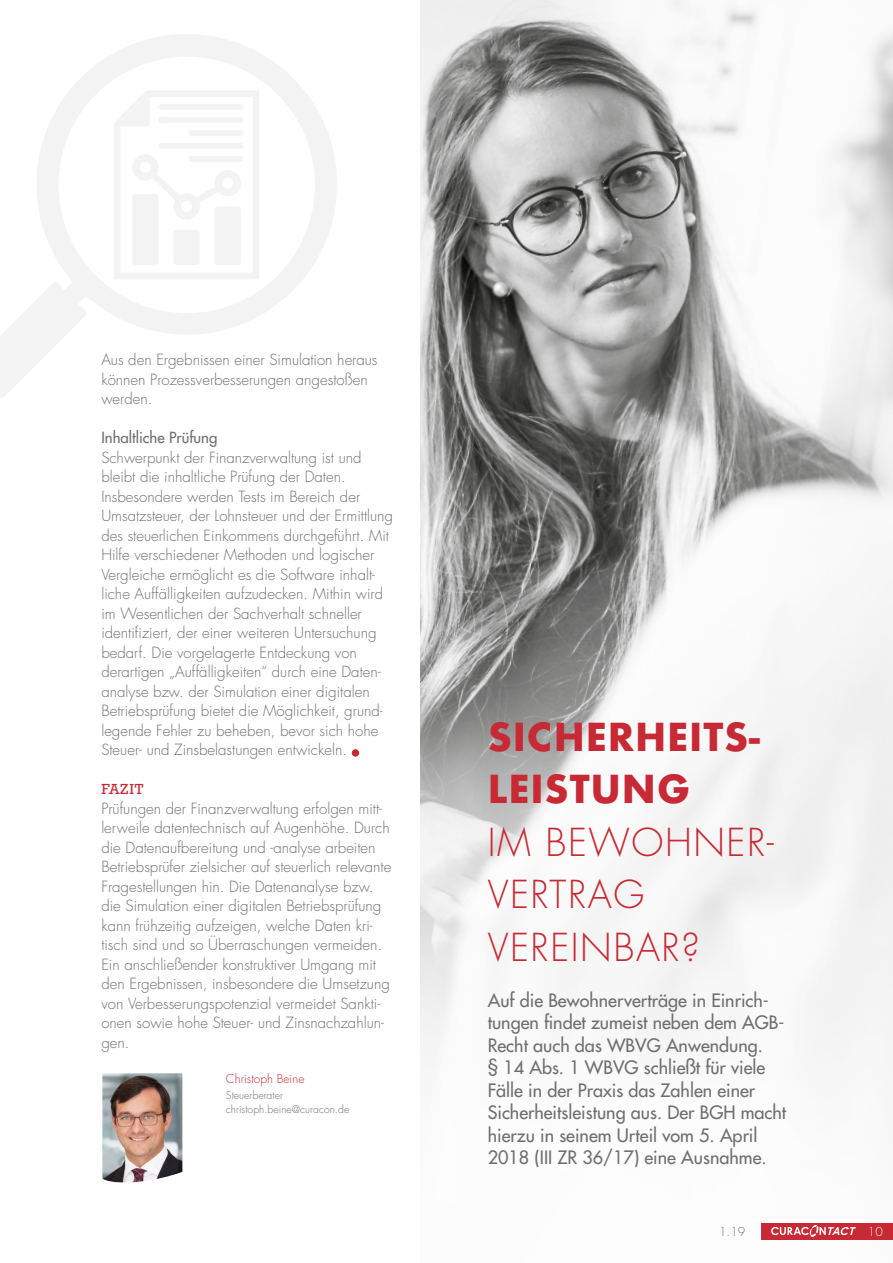
<style>
.page{position:relative;width:893px;height:1263px;background:#fff}
.page>*{position:absolute;margin:0;border:0;box-sizing:border-box;transform-origin:0 0}
.t1{font:300 37.5px/52.5px "Futura";letter-spacing:.04em;color:#c72a34}
.t2{font:700 37.5px/52.5px "Futura";letter-spacing:.02em;color:#c72a34}
.t3{font:18px/22.5px "Futura";color:#706f6f}
.t4{font:300 15px/19.5px "Futura";color:#706f6f}
.t5{font:15px "Futura";color:#706f6f}
.t6{font:15px "Rockwell";letter-spacing:.05em;color:#c72a34}
.t7{font:300 12px "Futura";color:#c72a34}
.t8{font:300 12px "Futura";color:#706f6f}
.t9{font:300 12px "Futura";color:#fff}
.t10{font:300 10.5px/13.5px "Futura";color:#706f6f}
</style>
<div class="page">
<img style="left:421px;top:0;width:472px;height:1240px">
<div style="left:761px;top:1223px;width:132px;height:16px;background:#c72a34"></div>
<svg style="left:771px;top:1225px;width:85px;height:12px"></svg>
<svg style="left:0;top:34px;width:337px;height:364px"></svg>
<div style="left:352px;top:749px;width:7px;height:8px;background:#c72a34;border-radius:50%"></div>
<img style="left:102px;top:1073px;width:80px;height:110px">
<p class="t4" style="left:101px;top:350px;width:278px">Aus den Ergebnissen einer Simulation heraus können Prozessverbesserungen angestoßen werden.</p>
<p class="t5" style="left:101px;top:428px;width:118px">Inhaltliche Prüfung</p>
<p class="t4" style="left:101px;top:448px;width:293px">Schwerpunkt der Finanzverwaltung ist und bleibt die inhaltliche Prüfung der Daten.<br>Insbesondere werden Tests im Bereich der Umsatzsteuer, der Lohnsteuer und der Ermittlung des steuerlichen Einkommens durchgeführt. Mit Hilfe verschiedener Methoden und logischer Vergleiche ermöglicht es die Software inhalt&shy;liche Auffälligkeiten aufzudecken. Mithin wird im Wesentlichen der Sachverhalt schneller identifiziert, der einer weiteren Untersuchung bedarf. Die vorgelagerte Entdeckung von derartigen „Auffälligkeiten“ durch eine Daten&shy;analyse bzw. der Simulation einer digitalen Betriebsprüfung bietet die Möglichkeit, grund&shy;legende Fehler zu beheben, bevor sich hohe Steuer- und Zinsbelastungen entwickeln.</p>
<p class="t6" style="left:101px;top:780px;width:44px">FAZIT</p>
<p class="t4" style="left:101px;top:799px;width:291px">Prüfungen der Finanzverwaltung erfolgen mitt&shy;lerweile datentechnisch auf Augenhöhe. Durch die Datenaufbereitung und -analyse arbeiten Betriebsprüfer zielsicher auf steuerlich relevante Fragestellungen hin. Die Datenanalyse bzw. die Simulation einer digitalen Betriebsprüfung kann frühzeitig aufzeigen, welche Daten kri&shy;tisch sind und so Überraschungen vermeiden.<br>Ein anschließender konstruktiver Umgang mit den Ergebnissen, insbesondere die Umsetzung von Verbesserungspotenzial vermeidet Sankti&shy;onen sowie hohe Steuer- und Zinsnachzahlun&shy;gen.</p>
<p class="t7" style="left:226px;top:1070px;width:80px">Christoph Beine</p>
<p class="t10" style="left:226px;top:1089px;width:125px">Steuerberater christoph.beine@curacon.de</p>
<h1 class="t2" style="left:488px;top:710px;width:274px">SICHERHEITS-<br>LEISTUNG</h1>
<h1 class="t1" style="left:488px;top:816px;width:288px">IM BEWOHNER-<br>VERTRAG<br>VEREINBAR?</h1>
<p class="t3" style="left:488px;top:988px;width:300px">Auf die Bewohnerverträge in Einrich&shy;tungen findet zumeist neben dem AGB-Recht auch das WBVG Anwendung.<br>§ 14 Abs. 1 WBVG schließt für viele Fälle in der Praxis das Zahlen einer Sicherheitsleistung aus. Der BGH macht hierzu in seinem Urteil vom 5. April 2018 (III ZR 36/17) eine Ausnahme.</p>
<p class="t8" style="left:719px;top:1223px;width:28px">1.19</p>
<p class="t9" style="left:868px;top:1223px;width:16px">10</p>
</div>
